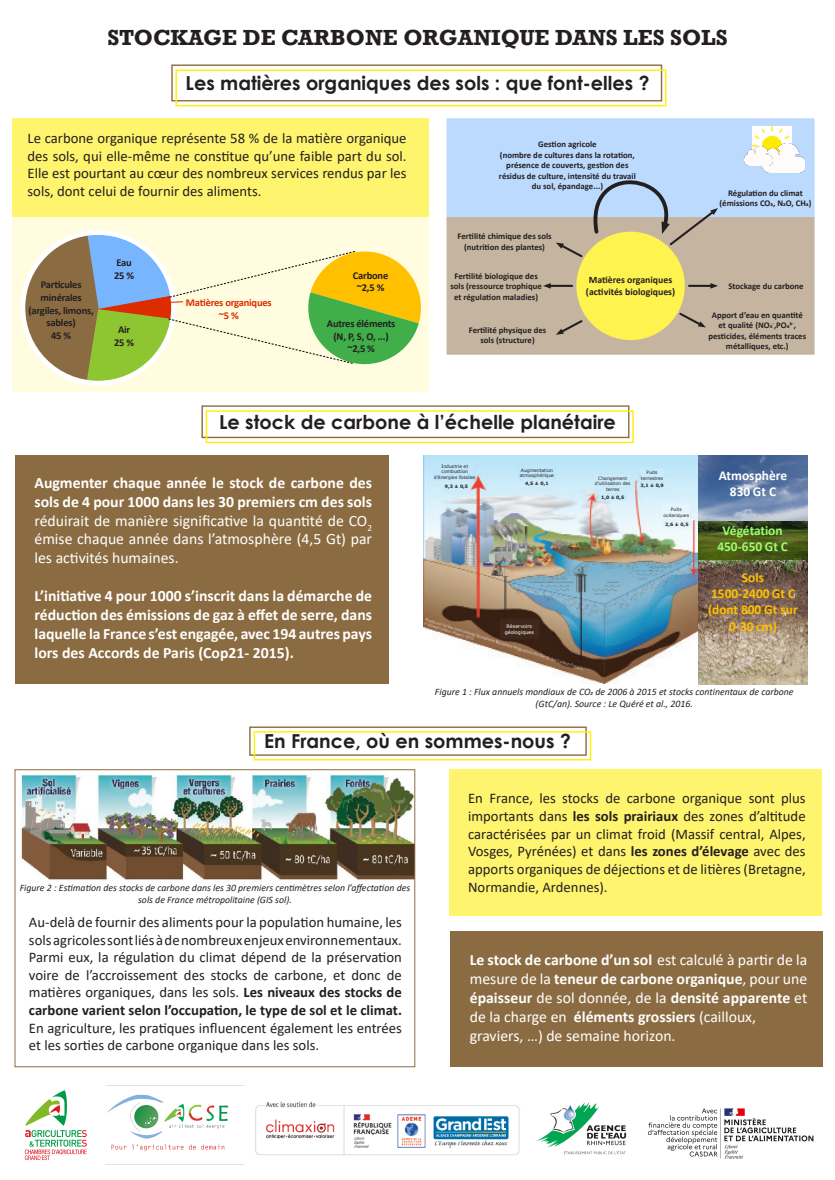
<style>
.page{position:relative;width:835px;height:1180px;background:#fff}
.page>*{position:absolute;margin:0;border:0;box-sizing:border-box;transform-origin:0 0}
.Style_de_paragraphe{font:700 22.4px "Rockwell";color:#231f20}
.Style_de_paragraphe-2{font:700 19.25px "Century Gothic";color:#231f20}
.t1{font:700 15.75px/18.9px "Calibri";color:#fff;text-align:justify}
.t2{font:15.75px/18.9px "Calibri";color:#fff;text-align:justify}
.t3{font:14.7px/17.6px "Calibri";color:#231f20;text-align:justify}
.t4{font:700 13.54px/16.2px "Calibri";color:#ffc000;text-align:center}
.t5{font:700 13.54px/16.2px "Calibri";color:#9f6;text-align:center}
.t6{font:700 13.54px/16.2px "Calibri";color:#fff;text-align:center}
.t7{font:700 10.5px/12.6px "Calibri";letter-spacing:-.02em;color:#231f20;text-align:center}
.t8{font:700 10.5px "Calibri";letter-spacing:-.02em;color:#dc2c00}
.t9{font:italic 9.8px/11.8px "Calibri";color:#231f20;text-align:center}
.t10{font:700 9.8px "Calibri";color:#231f20}
.t11{font:700 8.75px/10.5px "Calibri";color:#231f20;text-align:center}
.t12{font:4.9px/5.9px "Verdana";color:#fff;text-align:center}
.t13{font:4.55px/5.5px "Verdana";color:#231f20;text-align:center}
.t14{font:700 4.55px "Verdana";color:#231f20}
.s1{font-weight:700}
.s2{font-weight:400}
</style>
<div class="page">
<div style="left:13px;top:216px;width:415px;height:176px;background:#fffce0"></div>
<div style="left:448px;top:769px;width:373px;height:147px;background:#fff46d"></div>
<div style="left:13px;top:118px;width:415px;height:98px;background:#fff46d"></div>
<svg style="left:24px;top:230px;width:397px;height:156px"></svg>
<div style="left:446px;top:259px;width:368px;height:96px;background:#c5b5a0"></div>
<div style="left:576px;top:232px;width:108px;height:108px;background:#fff34f;border-radius:50%"></div>
<hr style="left:689px;top:285px;width:24px;height:2px;background:#231f20">
<svg style="left:710px;top:283px;width:8px;height:6px"></svg>
<svg style="left:677px;top:311px;width:28px;height:17px"></svg>
<svg style="left:555px;top:318px;width:29px;height:17px"></svg>
<hr style="left:547px;top:285px;width:25px;height:2px;background:#231f20">
<svg style="left:543px;top:283px;width:7px;height:6px"></svg>
<svg style="left:446px;top:118px;width:368px;height:141px;background:#becedb"></svg>
<img style="left:752px;top:126px;width:39px;height:20px">
<img style="left:759px;top:144px;width:45px;height:29px">
<img style="left:742px;top:146px;width:30px;height:19px">
<img style="left:698px;top:520px;width:109px;height:164px">
<img style="left:698px;top:455px;width:109px;height:65px">
<img style="left:423px;top:455px;width:274px;height:229px">
<div style="left:432px;top:461px;width:45px;height:20px;background:#bfe7f9"></div>
<div style="left:517px;top:464px;width:39px;height:17px;background:#bfe7f9"></div>
<div style="left:593px;top:474px;width:38px;height:20px;background:#cbebfa"></div>
<div style="left:638px;top:468px;width:27px;height:15px;background:#c9ebfa"></div>
<div style="left:661px;top:503px;width:30px;height:18px;background:#e5f5fc"></div>
<div style="left:498px;top:618px;width:42px;height:22px;background:#42271b"></div>
<div style="left:441px;top:479px;width:30px;height:15px;background:#cdecfa"></div>
<div style="left:521px;top:478px;width:31px;height:12px;background:#cdecfa"></div>
<div style="left:596px;top:492px;width:32px;height:10px;background:#cbebfa"></div>
<div style="left:636px;top:480px;width:32px;height:11px;background:#cdecfa"></div>
<div style="left:661px;top:519px;width:31px;height:10px;background:#e5f5fc"></div>
<img style="left:21px;top:773px;width:392px;height:108px">
<img style="left:255px;top:1101px;width:265px;height:54px">
<img style="left:105px;top:1085px;width:139px;height:80px">
<img style="left:537px;top:1102px;width:90px;height:53px">
<img style="left:24px;top:1090px;width:63px;height:71px">
<img style="left:648px;top:1108px;width:166px;height:51px">
<div style="left:15px;top:455px;width:373px;height:229px;background:#8b6c42"></div>
<div style="left:450px;top:931px;width:373px;height:136px;background:#8b6c42"></div>
<div style="left:15px;top:769px;width:400px;height:298px;border:1px solid #8b6c42"></div>
<div style="left:171px;top:64px;width:491px;height:37px;border:1px solid #8b6c42"></div>
<div style="left:201px;top:405px;width:428px;height:33px;border:1px solid #8b6c42"></div>
<div style="left:249px;top:726px;width:337px;height:30px;border:1px solid #8b6c42"></div>
<div style="left:175px;top:69px;width:491px;height:37px;border:1px solid #fff101"></div>
<div style="left:206px;top:410px;width:427px;height:33px;border:1px solid #fff101"></div>
<div style="left:253px;top:731px;width:338px;height:29px;border:1px solid #fff101"></div>
<p class="Style_de_paragraphe" style="left:107px;top:24px;width:621px">STOCKAGE DE CARBONE ORGANIQUE DANS LES SOLS</p>
<p class="Style_de_paragraphe-2" style="left:185px;top:69px;width:465px">Les matières organiques des sols : que font-elles ?</p>
<p class="t3" style="left:28px;top:129px;width:380px">Le carbone organique représente 58 % de la matière organique des sols, qui elle-même ne constitue qu’une faible part du sol.<br>Elle est pourtant au cœur des nombreux services rendus par les sols, dont celui de fournir des aliments.</p>
<p class="t7" style="left:28px;top:278px;width:67px">Particules minérales (argiles, limons, sables)</p>
<p class="t7" style="left:51px;top:329px;width:22px">45 %</p>
<p class="t7" style="left:116px;top:256px;width:17px">Eau</p>
<p class="t7" style="left:114px;top:269px;width:22px">25 %</p>
<p class="t7" style="left:118px;top:323px;width:14px">Air</p>
<p class="t7" style="left:114px;top:336px;width:22px">25 %</p>
<p class="t8" style="left:186px;top:295px;width:87px">Matières organiques</p>
<p class="t8" style="left:219px;top:308px;width:21px">~5 %</p>
<p class="t7" style="left:353px;top:269px;width:37px">Carbone</p>
<p class="t7" style="left:357px;top:281px;width:29px">~2,5 %</p>
<p class="t7" style="left:327px;top:317px;width:70px">Autres éléments</p>
<p class="t7" style="left:333px;top:330px;width:57px">(N, P, S, O, ...)</p>
<p class="t7" style="left:347px;top:342px;width:29px">~2,5 %</p>
<p class="t11" style="left:538px;top:139px;width:60px">Gestion agricole</p>
<p class="t11" style="left:499px;top:149px;width:138px">(nombre de cultures dans la rotation, présence de couverts, gestion des résidus de culture, intensité du travail du sol, épandage...)</p>
<p class="t11" style="left:457px;top:231px;width:96px">Fertilité chimique des sols</p>
<p class="t11" style="left:464px;top:241px;width:82px">(nutrition des plantes)</p>
<p class="t11" style="left:450px;top:270px;width:93px">Fertilité biologique des sols (ressource trophique et régulation maladies)</p>
<p class="t11" style="left:468px;top:324px;width:79px">Fertilité physique des sols (structure)</p>
<p class="t10" style="left:588px;top:273px;width:85px">Matières organiques</p>
<p class="t10" style="left:586px;top:285px;width:91px">(activités biologiques)</p>
<p class="t11" style="left:728px;top:187px;width:76px">Régulation du climat</p>
<p class="t11" style="left:719px;top:198px;width:93px">(émissions CO2, N2O, CH4)</p>
<p class="t11" style="left:728px;top:281px;width:77px">Stockage du carbone</p>
<p class="t11" style="left:708px;top:309px;width:99px">Apport d’eau en quantité et qualité (NO3<sup>-</sup>,PO43<sup>-</sup>, pesticides, éléments traces métalliques, etc.)</p>
<p class="Style_de_paragraphe-2" style="left:219px;top:407px;width:398px">Le stock de carbone à l’échelle planétaire</p>
<p class="t2" style="left:34px;top:473px;width:339px"><span class="s1">Augmenter chaque année le stock de carbone des sols de 4 pour 1000 dans les 30 premiers cm des sols </span>réduirait de manière significative la quantité de CO<sub>2 </sub>émise chaque année dans l’atmosphère (4,5 Gt) par les activités humaines.</p>
<p class="t1" style="left:34px;top:586px;width:339px">L’initiative 4 pour 1000 s’inscrit dans la démarche de réduction des émissions de gaz à effet de serre, dans laquelle la France s’est engagée, avec 194 autres pays lors des Accords de Paris (Cop21- 2015).</p>
<p class="t13" style="left:434px;top:463px;width:43px">Industrie et combustion d’énergies fossiles</p>
<p class="t13" style="left:519px;top:467px;width:36px;text-align:left">Augmentation atmosphérique</p>
<p class="t14" style="left:445px;top:483px;width:25px">9,3 ± 0,5</p>
<p class="t14" style="left:525px;top:480px;width:25px">4,5 ± 0,1</p>
<p class="t12" style="left:504px;top:623px;width:31px">Réservoirs géologiques</p>
<p class="t13" style="left:594px;top:475px;width:37px">Changement d’utilisation des terres</p>
<p class="t14" style="left:601px;top:494px;width:25px">1,0 ± 0,5</p>
<p class="t13" style="left:641px;top:470px;width:24px">Puits terrestres</p>
<p class="t14" style="left:640px;top:482px;width:25px">3,1 ± 0,9</p>
<p class="t13" style="left:663px;top:507px;width:27px">Puits océaniques</p>
<p class="t14" style="left:665px;top:521px;width:25px">2,6 ± 0,5</p>
<p class="t6" style="left:718px;top:467px;width:70px">Atmosphère<br>830 Gt C</p>
<p class="t5" style="left:717px;top:522px;width:72px">Végétation<br>450-650 Gt C</p>
<p class="t4" style="left:708px;top:569px;width:91px">Sols<br>1500-2400 Gt C (dont 800 Gt sur<br>0-30 cm)</p>
<p class="t9" style="left:435px;top:686px;width:360px">Figure 1 : Flux annuels mondiaux de CO2 de 2006 à 2015 et stocks continentaux de carbone</p>
<p class="t9" style="left:535px;top:697px;width:159px">(GtC/an). Source : Le Quéré et al., 2016.</p>
<p class="Style_de_paragraphe-2" style="left:264px;top:727px;width:308px">En France, où en sommes-nous ?</p>
<p class="t9" style="left:20px;top:881px;width:392px">Figure 2 : Estimation des stocks de carbone dans les 30 premiers centimètres selon l’affectation des sols de France métropolitaine (GIS sol).</p>
<p class="t3" style="left:29px;top:913px;width:374px">Au-delà de fournir des aliments pour la population humaine, les sols agricoles sont liés à de nombreux enjeux environnementaux.<br>Parmi eux, la régulation du climat dépend de la préservation voire de l’accroissement des stocks de carbone, et donc de matières organiques, dans les sols. <span class="s1">Les niveaux des stocks de carbone varient selon l’occupation, le type de sol et le climat.<br></span>En agriculture, les pratiques influencent également les entrées et les sorties de carbone organique dans les sols.</p>
<p class="t3" style="left:468px;top:789px;width:339px">En France, les stocks de carbone organique sont plus importants dans <span class="s1">les sols prairiaux</span> des zones d’altitude caractérisées par un climat froid (Massif central, Alpes, Vosges, Pyrénées) et dans <span class="s1">les zones d’élevage</span> avec des apports organiques de déjections et de litières (Bretagne, Normandie, Ardennes).</p>
<p class="t1" style="left:469px;top:950px;width:339px">Le stock de carbone d’un sol <span class="s2">est calculé à partir de la mesure de la</span> teneur de carbone organique<span class="s2">, pour une </span>épaisseur <span class="s2">de sol donnée, de la</span> densité apparente <span class="s2">et de la charge en</span> éléments grossiers <span class="s2">(cailloux,</span></p>
<p class="t2" style="left:469px;top:1025px;width:207px">graviers, …) de semaine horizon.</p>
</div>
